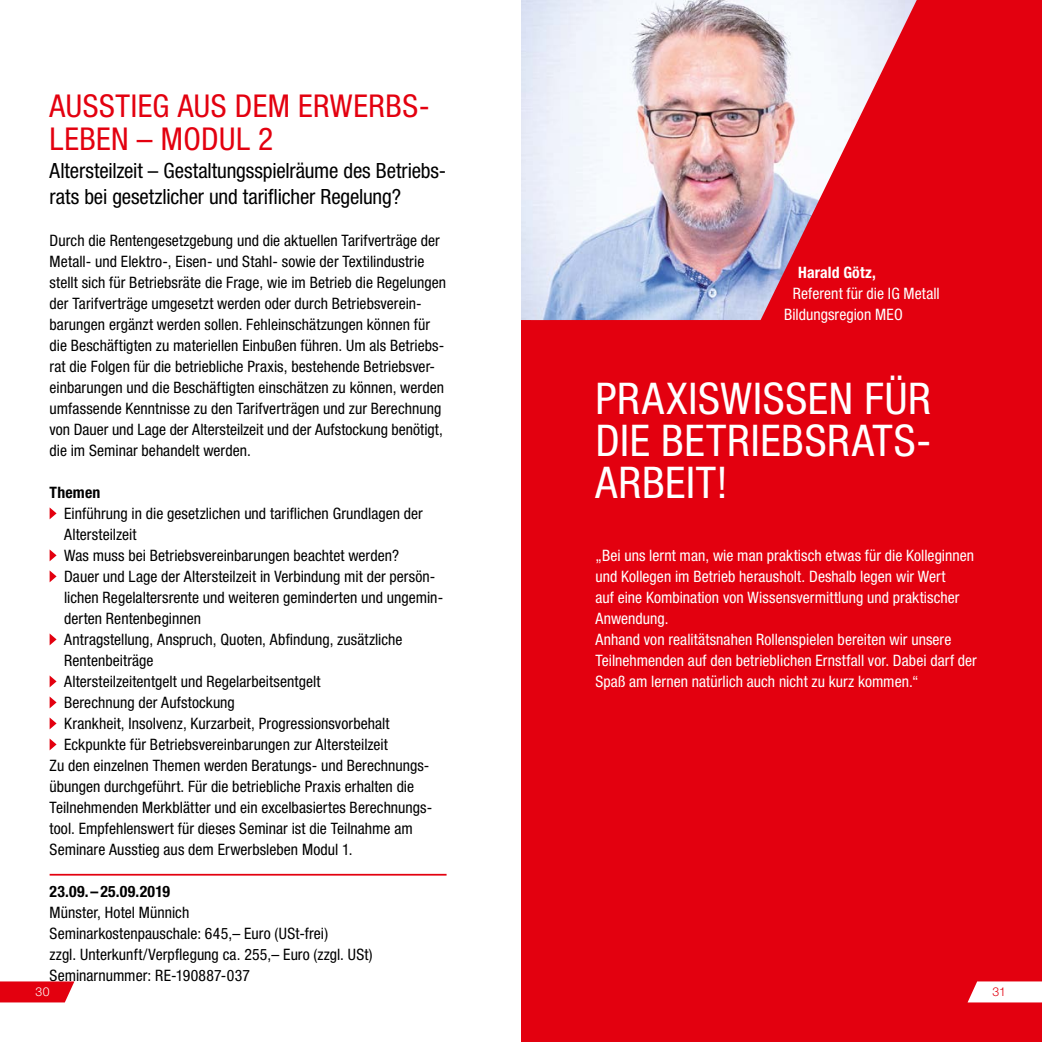
<style>
.page{position:relative;width:1042px;height:1042px;background:#fff}
.page>*{position:absolute;margin:0;border:0;box-sizing:border-box;transform-origin:0 0}
.t1{font:condensed 43.75px/42px "Helvetica Neue LT Std";letter-spacing:.015em;color:#fff;text-align:justify}
.t2{font:condensed 31.5px/33.2px "Helvetica Neue LT Std";letter-spacing:.015em;color:#e3000f}
.t3{font:condensed 21px/26.2px "Helvetica Neue LT Std";letter-spacing:-.005em;color:#000}
.t4{font:condensed 15.75px/21px "Helvetica Neue LT Std";color:#000}
.t5{font:condensed 15.75px/21px "Helvetica Neue LT Std";letter-spacing:.005em;color:#fff}
.t6{font:700 condensed 15.75px "Helvetica Neue LT Std";letter-spacing:.015em;color:#000}
.t7{font:700 condensed 15.75px "Helvetica Neue LT Std";letter-spacing:.01em;color:#fff}
.t8{font:300 12.25px "Helvetica Neue LT Std";color:#e3000f}
.t9{font:300 12.25px "Helvetica Neue LT Std";color:#fff}
</style>
<div class="page">
<div style="left:521px;top:0;width:521px;height:1042px;background:#e3000f"></div>
<svg style="left:967px;top:981px;width:75px;height:21px;background:#fce7e8"></svg>
<img style="left:570px;top:0;width:347px;height:320px">
<img style="left:521px;top:0;width:49px;height:320px">
<hr style="left:50px;top:874px;width:396px;height:1px;background:#e3000f">
<svg style="left:50px;top:508px;width:7px;height:11px"></svg>
<svg style="left:50px;top:550px;width:7px;height:11px"></svg>
<svg style="left:50px;top:571px;width:7px;height:11px"></svg>
<svg style="left:50px;top:634px;width:7px;height:11px"></svg>
<svg style="left:50px;top:676px;width:7px;height:11px"></svg>
<svg style="left:50px;top:697px;width:7px;height:11px"></svg>
<svg style="left:50px;top:718px;width:7px;height:11px"></svg>
<svg style="left:50px;top:739px;width:7px;height:11px"></svg>
<svg style="left:0;top:981px;width:74px;height:21px;background:#e51421"></svg>
<h2 class="t2" style="left:50px;top:89px;width:382px">AUSSTIEG AUS DEM ERWERBS-<br>LEBEN – MODUL 2</h2>
<h3 class="t3" style="left:50px;top:157px;width:398px">Altersteilzeit – Gestaltungsspielräume des Betriebs&shy;rats bei gesetzlicher und tariflicher Regelung?</h3>
<p class="t4" style="left:50px;top:230px;width:398px">Durch die Rentengesetzgebung und die aktuellen Tarifverträge der Metall- und Elektro-, Eisen- und Stahl- sowie der Textilindustrie stellt sich für Betriebsräte die Frage, wie im Betrieb die Regelungen der Tarifverträge umgesetzt werden oder durch Betriebsverein&shy;barungen ergänzt werden sollen. Fehleinschätzungen können für die Beschäftigten zu materiellen Einbußen führen. Um als Betriebs&shy;rat die Folgen für die betriebliche Praxis, bestehende Betriebsver&shy;einbarungen und die Beschäftigten einschätzen zu können, werden umfassende Kenntnisse zu den Tarifverträgen und zur Berechnung von Dauer und Lage der Altersteilzeit und der Aufstockung benötigt, die im Seminar behandelt werden.</p>
<p class="t6" style="left:50px;top:483px;width:52px">Themen</p>
<p class="t4" style="left:64px;top:503px;width:360px">Einführung in die gesetzlichen und tariflichen Grundlagen der</p>
<p class="t4" style="left:64px;top:524px;width:74px">Altersteilzeit</p>
<p class="t4" style="left:64px;top:545px;width:336px">Was muss bei Betriebsvereinbarungen beachtet werden?</p>
<p class="t4" style="left:64px;top:566px;width:373px">Dauer und Lage der Altersteilzeit in Verbindung mit der persön-</p>
<p class="t4" style="left:64px;top:587px;width:381px">lichen Regelaltersrente und weiteren geminderten und ungemin-</p>
<p class="t4" style="left:64px;top:608px;width:138px">derten Rentenbeginnen</p>
<p class="t4" style="left:64px;top:629px;width:340px">Antragstellung, Anspruch, Quoten, Abfindung, zusätzliche</p>
<p class="t4" style="left:64px;top:650px;width:91px">Rentenbeiträge</p>
<p class="t4" style="left:64px;top:671px;width:258px">Altersteilzeitentgelt und Regelarbeitsentgelt</p>
<p class="t4" style="left:64px;top:692px;width:172px">Berechnung der Aufstockung</p>
<p class="t4" style="left:64px;top:713px;width:327px">Krankheit, Insolvenz, Kurzarbeit, Progressionsvorbehalt</p>
<p class="t4" style="left:64px;top:734px;width:325px">Eckpunkte für Betriebsvereinbarungen zur Altersteilzeit</p>
<p class="t4" style="left:50px;top:755px;width:381px">Zu den einzelnen Themen werden Beratungs- und Berechnungs-</p>
<p class="t4" style="left:50px;top:776px;width:366px">übungen durchgeführt. Für die betriebliche Praxis erhalten die</p>
<p class="t4" style="left:50px;top:797px;width:384px">Teilnehmenden Merkblätter und ein excelbasiertes Berechnungs-</p>
<p class="t4" style="left:50px;top:818px;width:365px">tool. Empfehlenswert für dieses Seminar ist die Teilnahme am</p>
<p class="t4" style="left:50px;top:839px;width:304px">Seminare Ausstieg aus dem Erwerbsleben Modul 1.</p>
<p class="t6" style="left:50px;top:882px;width:122px">23.09.–25.09.2019</p>
<p class="t4" style="left:50px;top:902px;width:324px">Münster, Hotel Münnich<br>Seminarkostenpauschale: 645,– Euro (USt-frei)<br>zzgl. Unterkunft/Verpflegung ca. 255,– Euro (zzgl. USt)<br>Seminarnummer: RE-190887-037</p>
<p class="t9" style="left:36px;top:984px;width:15px">30</p>
<p class="t7" style="left:798px;top:263px;width:79px">Harald Götz,</p>
<p class="t5" style="left:784px;top:283px;width:157px;text-indent:9px">Referent für die IG Metall<br>Bildungsregion MEO</p>
<h1 class="t1" style="left:595px;top:377px;width:338px">PRAXISWISSEN FÜR DIE BETRIEBSRATS-ARBEIT!</h1>
<p class="t5" style="left:595px;top:545px;width:383px">„Bei uns lernt man, wie man praktisch etwas für die Kolleginnen und Kollegen im Betrieb herausholt. Deshalb legen wir Wert<br>auf eine Kombination von Wissensvermittlung und praktischer Anwendung.<br>Anhand von realitätsnahen Rollenspielen bereiten wir unsere Teilnehmenden auf den betrieblichen Ernstfall vor. Dabei darf der Spaß am lernen natürlich auch nicht zu kurz kommen.“</p>
<p class="t8" style="left:992px;top:984px;width:15px">31</p>
</div>
